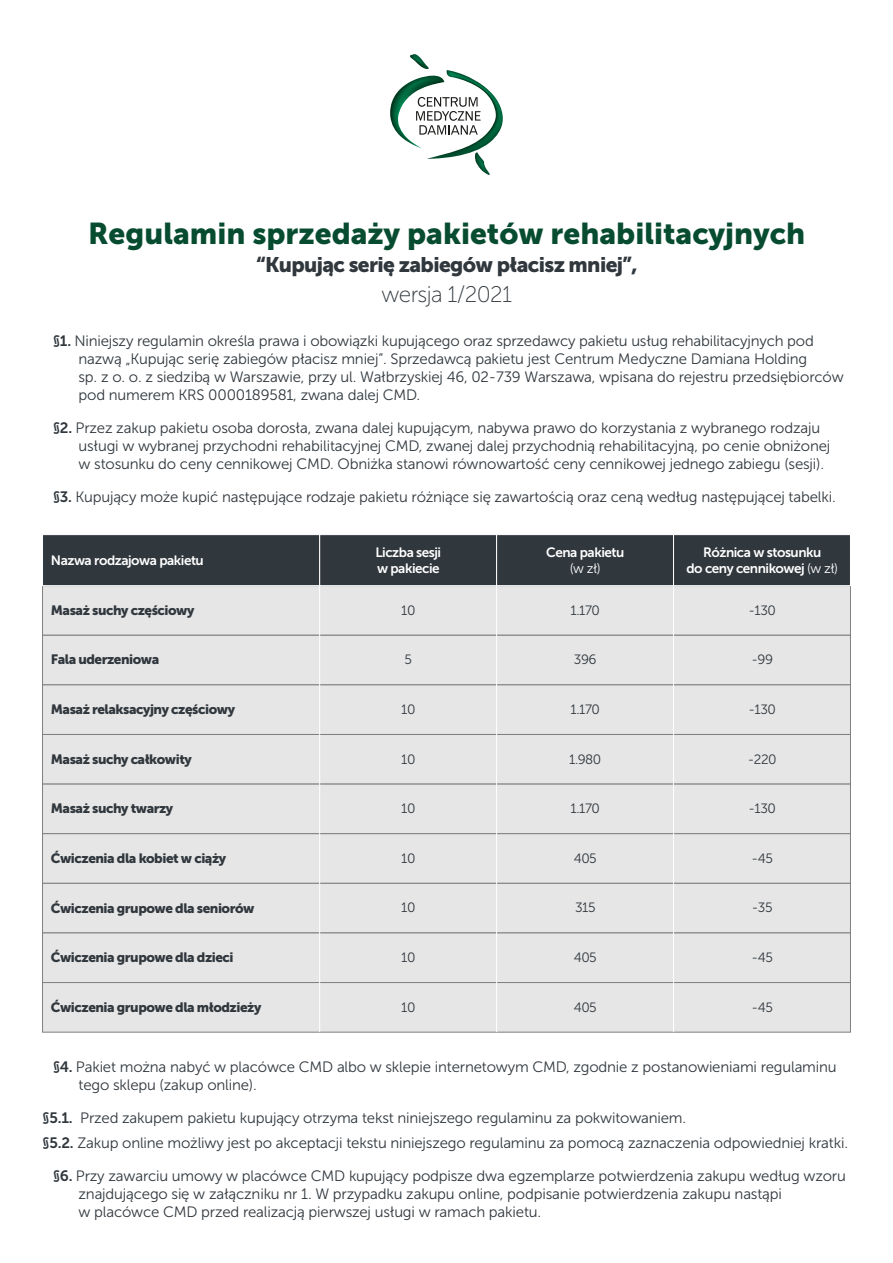
<style>
.page{position:relative;width:893px;height:1263px;background:#fff}
.page>*{position:absolute;margin:0;border:0;box-sizing:border-box;transform-origin:0 0}
.t1{font:30px "Museo Sans 900";color:#074c31}
.t2{font:22.5px "Museo Sans 100";letter-spacing:-.03em;color:#30373d}
.t3{font:21px "Museo Sans 900";letter-spacing:-.03em;color:#30373d}
.t4{font:15px/18px "Museo Sans 300";letter-spacing:-.01em;color:#30373d}
.t5{font:13.5px "Museo Sans 900";letter-spacing:-.035em;color:#30373d}
.t6{font:13.5px/16.2px "Museo Sans 700";letter-spacing:-.035em;color:#fff}
.t7{font:13.5px "Museo Sans 300";letter-spacing:-.035em;color:#30373d}
.t8{font:13.5px "Museo Sans 300";color:#fff}
.s1{font-family:"Museo Sans 700"}
.s2{font-family:"Museo Sans 300"}
</style>
<div class="page">
<div style="left:42px;top:585px;width:809px;height:50px;background:#e6e6e6;border:1px solid #808080"></div>
<div style="left:42px;top:635px;width:809px;height:50px;background:#e6e6e6;border:1px solid #808080"></div>
<div style="left:42px;top:685px;width:809px;height:50px;background:#e6e6e6"></div>
<div style="left:42px;top:734px;width:809px;height:50px;background:#e6e6e6;border:1px solid #808080"></div>
<div style="left:42px;top:784px;width:809px;height:50px;background:#e6e6e6;border:1px solid #808080"></div>
<div style="left:42px;top:833px;width:809px;height:50px;background:#e6e6e6;border:1px solid #808080"></div>
<div style="left:42px;top:883px;width:809px;height:50px;background:#e6e6e6;border:1px solid #808080"></div>
<div style="left:42px;top:933px;width:809px;height:50px;background:#e6e6e6;border:1px solid #808080"></div>
<div style="left:42px;top:982px;width:809px;height:50px;background:#e6e6e6;border:1px solid #808080"></div>
<div style="left:42px;top:534px;width:278px;height:52px;background:#30373d;border:1px solid #fff"></div>
<div style="left:319px;top:534px;width:178px;height:52px;background:#30373d;border:1px solid #fff"></div>
<div style="left:496px;top:534px;width:178px;height:52px;background:#30373d;border:1px solid #fff"></div>
<div style="left:673px;top:534px;width:178px;height:52px;background:#30373d;border:1px solid #fff"></div>
<hr style="left:319px;top:586px;width:1px;height:446px;background:#fff">
<hr style="left:496px;top:586px;width:1px;height:446px;background:#fff">
<hr style="left:673px;top:586px;width:1px;height:446px;background:#fff">
<svg style="left:390px;top:54px;width:113px;height:121px"></svg>
<h1 class="t1" style="left:88px;top:216px;width:719px">Regulamin sprzedaży pakietów rehabilitacyjnych</h1>
<h3 class="t3" style="left:256px;top:252px;width:383px">“Kupując serię zabiegów płacisz mniej”,</h3>
<h2 class="t2" style="left:382px;top:282px;width:132px">wersja 1/2021</h2>
<p class="t4" style="left:79px;top:332px;width:767px;text-indent:-26px"><span class="s1">§1.</span> Niniejszy regulamin określa prawa i obowiązki kupującego oraz sprzedawcy pakietu usług rehabilitacyjnych pod nazwą „Kupując serię zabiegów płacisz mniej”. Sprzedawcą pakietu jest Centrum Medyczne Damiana Holding<br>sp. z o. o. z siedzibą w Warszawie, przy ul. Wałbrzyskiej 46, 02-739 Warszawa, wpisana do rejestru przedsiębiorców pod numerem KRS 0000189581, zwana dalej CMD.</p>
<p class="t4" style="left:79px;top:419px;width:753px;text-indent:-26px"><span class="s1">§2.</span> Przez zakup pakietu osoba dorosła, zwana dalej kupującym, nabywa prawo do korzystania z wybranego rodzaju usługi w wybranej przychodni rehabilitacyjnej CMD, zwanej dalej przychodnią rehabilitacyjną, po cenie obniżonej w stosunku do ceny cennikowej CMD. Obniżka stanowi równowartość ceny cennikowej jednego zabiegu (sesji).</p>
<p class="t4" style="left:53px;top:488px;width:784px"><span class="s1">§3.</span> Kupujący może kupić następujące rodzaje pakietu różniące się zawartością oraz ceną według następującej tabelki.</p>
<p class="t6" style="left:51px;top:552px;width:154px">Nazwa rodzajowa pakietu</p>
<p class="t6" style="left:375px;top:544px;width:67px">Liczba sesji w pakiecie</p>
<p class="t6" style="left:546px;top:544px;width:80px">Cena pakietu</p>
<p class="t8" style="left:570px;top:561px;width:32px">(w zł)</p>
<p class="t6" style="left:686px;top:544px;width:153px;text-align:center">Różnica w stosunku<br>do ceny cennikowej <span class="s2">(w zł)</span></p>
<p class="t5" style="left:51px;top:602px;width:145px">Masaż suchy częściowy</p>
<p class="t7" style="left:401px;top:603px;width:16px">10</p>
<p class="t5" style="left:51px;top:652px;width:110px">Fala uderzeniowa</p>
<p class="t5" style="left:51px;top:701px;width:186px">Masaż relaksacyjny częściowy</p>
<p class="t5" style="left:51px;top:751px;width:142px">Masaż suchy całkowity</p>
<p class="t5" style="left:51px;top:801px;width:124px">Masaż suchy twarzy</p>
<p class="t5" style="left:51px;top:851px;width:177px">Ćwiczenia dla kobiet w ciąży</p>
<p class="t5" style="left:51px;top:900px;width:205px">Ćwiczenia grupowe dla seniorów</p>
<p class="t5" style="left:51px;top:950px;width:184px">Ćwiczenia grupowe dla dzieci</p>
<p class="t5" style="left:51px;top:1000px;width:212px">Ćwiczenia grupowe dla młodzieży</p>
<p class="t7" style="left:405px;top:652px;width:9px">5</p>
<p class="t7" style="left:401px;top:702px;width:16px">10</p>
<p class="t7" style="left:401px;top:752px;width:16px">10</p>
<p class="t7" style="left:401px;top:801px;width:16px">10</p>
<p class="t7" style="left:401px;top:851px;width:16px">10</p>
<p class="t7" style="left:401px;top:900px;width:16px">10</p>
<p class="t7" style="left:401px;top:950px;width:16px">10</p>
<p class="t7" style="left:401px;top:1000px;width:16px">10</p>
<p class="t7" style="left:571px;top:603px;width:31px">1.170</p>
<p class="t7" style="left:574px;top:652px;width:24px">396</p>
<p class="t7" style="left:748px;top:603px;width:29px">-130</p>
<p class="t7" style="left:751px;top:652px;width:23px">-99</p>
<p class="t7" style="left:571px;top:702px;width:31px">1.170</p>
<p class="t7" style="left:748px;top:702px;width:29px">-130</p>
<p class="t7" style="left:569px;top:752px;width:34px">1.980</p>
<p class="t7" style="left:571px;top:801px;width:31px">1.170</p>
<p class="t7" style="left:574px;top:851px;width:25px">405</p>
<p class="t7" style="left:575px;top:900px;width:22px">315</p>
<p class="t7" style="left:748px;top:752px;width:30px">-220</p>
<p class="t7" style="left:748px;top:801px;width:29px">-130</p>
<p class="t7" style="left:752px;top:851px;width:23px">-45</p>
<p class="t7" style="left:752px;top:900px;width:22px">-35</p>
<p class="t7" style="left:574px;top:950px;width:25px">405</p>
<p class="t7" style="left:752px;top:950px;width:23px">-45</p>
<p class="t7" style="left:574px;top:1000px;width:25px">405</p>
<p class="t7" style="left:752px;top:1000px;width:23px">-45</p>
<p class="t4" style="left:79px;top:1058px;width:760px;text-indent:-25px"><span class="s1">§4.</span> Pakiet można nabyć w placówce CMD albo w sklepie internetowym CMD, zgodnie z postanowieniami regulaminu tego sklepu (zakup online).</p>
<p class="t4" style="left:43px;top:1105px;width:807px;line-height:25.5px"><span class="s1">§5.1.</span> Przed zakupem pakietu kupujący otrzyma tekst niniejszego regulaminu za pokwitowaniem.<br><span class="s1">§5.2.</span> Zakup online możliwy jest po akceptacji tekstu niniejszego regulaminu za pomocą zaznaczenia odpowiedniej kratki.</p>
<p class="t4" style="left:79px;top:1167px;width:769px;text-indent:-26px"><span class="s1">§6.</span> Przy zawarciu umowy w placówce CMD kupujący podpisze dwa egzemplarze potwierdzenia zakupu według wzoru znajdującego się w załączniku nr 1. W przypadku zakupu online, podpisanie potwierdzenia zakupu nastąpi<br>w placówce CMD przed realizacją pierwszej usługi w ramach pakietu.</p>
</div>
